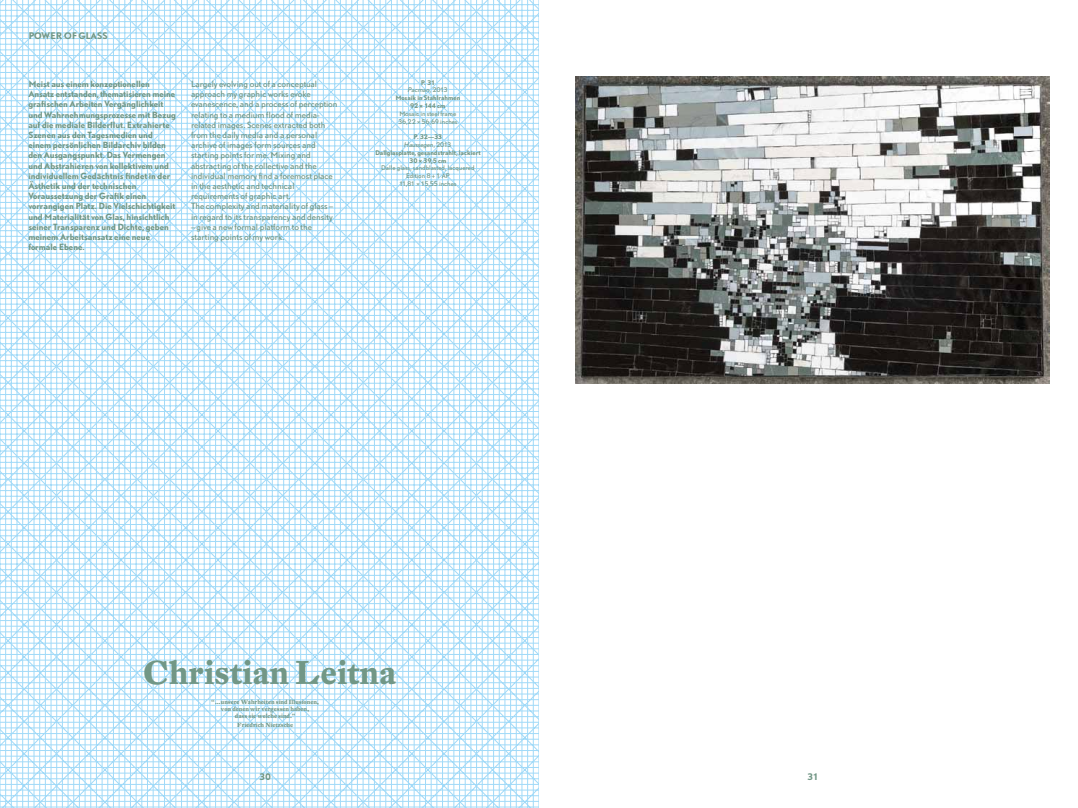
<style>
.page{position:relative;width:1078px;height:808px;background:#fff}
.page>*{position:absolute;margin:0;border:0;box-sizing:border-box;transform-origin:0 0}
.t1{font:700 32.5px "DTL Fleischmann T";color:#729786}
.t2{font:700 8.5px "DTL Nobel T";letter-spacing:-.01em;color:#729786}
.t3{font:700 8px/10.2px "DTL Nobel T";letter-spacing:-.005em;color:#729786}
.t4{font:8px/10.2px "DTL Nobel T";letter-spacing:-.005em;color:#729786}
.t5{font:700 6px/7.8px "DTL Nobel T";letter-spacing:-.005em;color:#729786;text-align:center}
.t6{font:6px/7.8px "DTL Nobel T";letter-spacing:-.01em;color:#729786}
.t7{font:700 6px/7.2px "DTL Fleischmann T";color:#729786;text-align:center}
.s1{font-weight:400;font-style:italic}
.s2{font-weight:400}
</style>
<div class="page">
<svg style="left:0;top:0;width:539px;height:808px"></svg>
<img style="left:575px;top:77px;width:474px;height:306px">
<p class="t2" style="left:28px;top:30px;width:81px">Power of glass</p>
<p class="t3" style="left:28px;top:79px;width:149px">Meist aus einem konzeptionellen Ansatz entstanden, thematisieren meine grafischen Arbeiten Vergänglichkeit und Wahrnehmungsprozesse mit Bezug auf die mediale Bilderflut. Extrahierte Szenen aus den Tagesmedien und einem persönlichen Bildarchiv bilden den Ausgangspunkt. Das Vermengen und Abstrahieren von kollektivem und individuellem Gedächtnis findet in der Ästhetik und der technischen Voraussetzung der Grafik einen vorrangigen Platz. Die Vielschichtigkeit und Materialität von Glas, hinsichtlich seiner Transparenz und Dichte, geben meinem Arbeitsansatz eine neue formale E bene.</p>
<p class="t4" style="left:191px;top:79px;width:148px">Largely evolving out of a conceptual approach my graphic works evoke evanescence, and a process of perception relating to a medium flood of media&shy;related images. Scenes extracted both from the daily media and a personal archive of images form sources and starting points for me. Mixing and abstracting of the collective and the individual memory find a foremost place in the aesthetic and technical requirements of graphic art.<br>The complexity and materiality of glass – in regard to its transparency and density</p>
<p class="t4" style="left:191px;top:221px;width:122px">– give a new formal platform to the starting points of my work.</p>
<p class="t5" style="left:395px;top:78px;width:66px">P. 31<br><span class="s1">Pacman</span><span class="s2">, 2013<br></span>Mosaik in Stahlrahmen<br>92 × 144 cm</p>
<p class="t6" style="left:398px;top:109px;width:61px">Mosaic in steel frame<br>36,22 × 56,69 inches</p>
<p class="t5" style="left:375px;top:133px;width:107px">P. 32—33<br><span class="s1">Haussegen</span><span class="s2">, 2013<br></span>Dallglasplatte, gesandstrahlt, lackiert<br>30 × 39,5 cm</p>
<p class="t6" style="left:381px;top:164px;width:95px;text-align:center">Dalle glass, sandblasted, lacquered<br>Edition 8 + 1 AP<br>11,81 × 15,55 inches</p>
<h1 class="t1" style="left:143px;top:652px;width:255px">Christian Leitna</h1>
<p class="t7" style="left:211px;top:698px;width:109px">“…unsere Wahrheiten sind Illusionen, von denen wir vergessen haben,<br>dass sie welche sind.”</p>
<p class="t7" style="left:237px;top:722px;width:57px">Friedrich Nietzsche</p>
<p class="t2" style="left:259px;top:770px;width:13px">30</p>
<p class="t2" style="left:807px;top:770px;width:13px">31</p>
</div>
